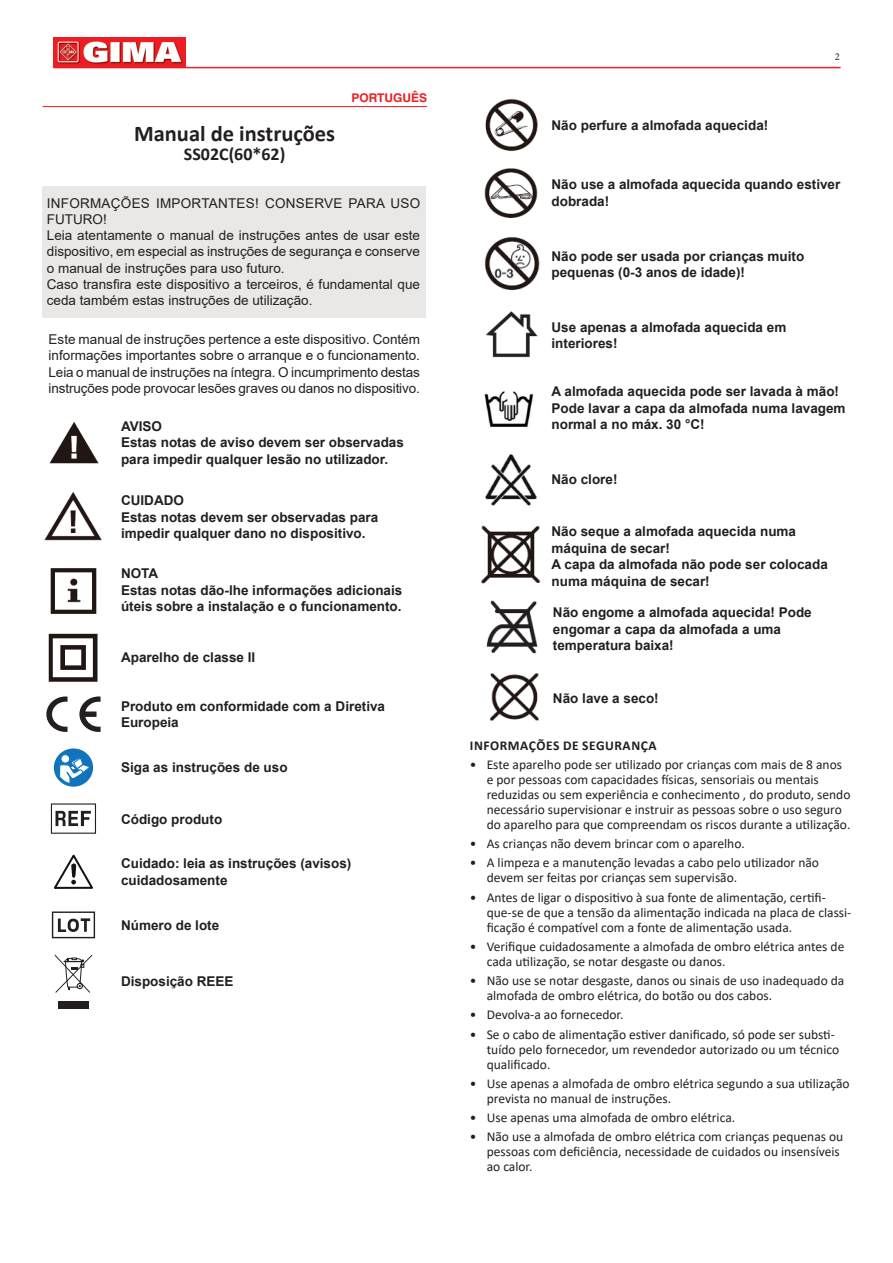
<style>
.page{position:relative;width:893px;height:1263px;background:#fff}
.page>*{position:absolute;margin:0;border:0;box-sizing:border-box;transform-origin:0 0}
.TITOLO{font:700 22.5px "Calibri";color:#231f20}
.Sottotitolo{font:700 18px "Calibri";color:#231f20}
.t1{font:13.5px/15px "Calibri";color:#231f20}
.t2{font:700 13.5px/16.5px "Arial";color:#231f20}
.Testo{font:13.5px/16.2px "Arial";color:#231f20}
.Testo-2{font:13.5px/16.2px "Arial";letter-spacing:.02em;color:#231f20}
.t3{font:700 13.5px "Calibri";letter-spacing:.04em;color:#231f20}
.LINGUA_8_pt_rosso{font:700 12px "Helvetica LT Std";color:#ee1d23}
.t4{font:10.5px "Minion Pro";color:#231f20}
</style>
<div class="page">
<hr style="left:53px;top:67px;width:788px;height:1px;background:#ee1d23">
<img style="left:53px;top:37px;width:132px;height:30px">
<hr style="left:43px;top:106px;width:384px;height:1px;background:#ee1d23">
<div style="left:43px;top:186px;width:383px;height:131px;background:#e9e8e7"></div>
<img style="left:49px;top:421px;width:50px;height:43px">
<img style="left:44px;top:492px;width:58px;height:49px">
<img style="left:50px;top:568px;width:47px;height:46px">
<img style="left:48px;top:633px;width:50px;height:49px">
<svg style="left:46px;top:696px;width:22px;height:36px"></svg>
<svg style="left:79px;top:696px;width:22px;height:36px"></svg>
<div style="left:54px;top:748px;width:39px;height:39px;background:#1074bc;border-radius:50%"></div>
<div style="left:61px;top:755px;width:9px;height:8px;background:#fff;border-radius:50%"></div>
<div style="left:61px;top:754px;width:9px;height:9px;border:1px solid #1074bc;border-radius:50%"></div>
<svg style="left:59px;top:757px;width:33px;height:27px"></svg>
<div style="left:51px;top:803px;width:45px;height:31px;border:1px solid #231f20"></div>
<svg style="left:56px;top:811px;width:35px;height:15px"></svg>
<svg style="left:54px;top:854px;width:39px;height:35px"></svg>
<svg style="left:58px;top:918px;width:32px;height:14px"></svg>
<div style="left:52px;top:911px;width:43px;height:27px;border:1px solid #231f20"></div>
<div style="left:58px;top:1001px;width:31px;height:7px;background:#231f20"></div>
<svg style="left:55px;top:954px;width:37px;height:39px"></svg>
<img style="left:485px;top:98px;width:53px;height:54px">
<img style="left:484px;top:168px;width:54px;height:50px">
<img style="left:485px;top:237px;width:55px;height:54px">
<img style="left:486px;top:311px;width:52px;height:47px">
<img style="left:484px;top:391px;width:50px;height:36px">
<img style="left:485px;top:454px;width:52px;height:52px">
<img style="left:481px;top:525px;width:59px;height:59px">
<img style="left:486px;top:600px;width:52px;height:54px">
<img style="left:490px;top:673px;width:49px;height:48px">
<p class="LINGUA_8_pt_rosso" style="left:351px;top:90px;width:77px">PORTUGUÊS</p>
<p class="TITOLO" style="left:134px;top:118px;width:203px">Manual de instruções</p>
<p class="Sottotitolo" style="left:184px;top:142px;width:103px">SS02C(60*62)</p>
<p class="Testo-2" style="left:47px;top:195px;width:375px">INFORMAÇÕES IMPORTANTES! CONSERVE PARA USO<br>FUTURO!</p>
<p class="Testo" style="left:47px;top:227px;width:375px;text-align:justify">Leia atentamente o manual de instruções antes de usar este dispositivo, em especial as instruções de segurança e conserve o manual de instruções para uso futuro.</p>
<p class="Testo" style="left:47px;top:276px;width:375px">Caso transfira este dispositivo a terceiros, é fundamental que ceda também estas instruções de utilização.</p>
<p class="Testo" style="left:49px;top:331px;width:373px">Este manual de instruções pertence a este dispositivo. Contém informações importantes sobre o arranque e o funcionamento.</p>
<p class="Testo" style="left:49px;top:364px;width:373px">Leia o manual de instruções na íntegra. O incumprimento destas instruções pode provocar lesões graves ou danos no dispositivo.</p>
<p class="t2" style="left:121px;top:418px;width:284px">AVISO<br>Estas notas de aviso devem ser observadas para impedir qualquer lesão no utilizador.</p>
<p class="t2" style="left:121px;top:492px;width:259px">CUIDADO<br>Estas notas devem ser observadas para impedir qualquer dano no dispositivo.</p>
<p class="t2" style="left:121px;top:566px;width:283px">NOTA<br>Estas notas dão-lhe informações adicionais úteis sobre a instalação e o funcionamento.</p>
<p class="t2" style="left:121px;top:649px;width:136px">Aparelho de classe II</p>
<p class="t2" style="left:121px;top:698px;width:266px">Produto em conformidade com a Diretiva<br>Europeia</p>
<p class="t2" style="left:121px;top:760px;width:168px">Siga as instruções de uso</p>
<p class="t2" style="left:121px;top:811px;width:103px">Código produto</p>
<p class="t2" style="left:121px;top:855px;width:232px">Cuidado: leia as instruções (avisos) cuidadosamente</p>
<p class="t2" style="left:121px;top:917px;width:100px">Número de lote</p>
<p class="t2" style="left:121px;top:973px;width:114px">Disposição REEE</p>
<p class="t2" style="left:551px;top:118px;width:218px">Não perfure a almofada aquecida!</p>
<p class="t4" style="left:835px;top:50px;width:7px">2</p>
<p class="t2" style="left:551px;top:176px;width:290px">Não use a almofada aquecida quando estiver dobrada!</p>
<p class="t2" style="left:551px;top:248px;width:254px">Não pode ser usada por crianças muito pequenas (0-3 anos de idade)!</p>
<p class="t2" style="left:551px;top:319px;width:236px">Use apenas a almofada aquecida em interiores!</p>
<p class="t2" style="left:551px;top:383px;width:296px">A almofada aquecida pode ser lavada à mão!<br>Pode lavar a capa da almofada numa lavagem normal a no máx. 30 °C!</p>
<p class="t2" style="left:551px;top:471px;width:68px">Não clore!</p>
<p class="t2" style="left:551px;top:523px;width:278px">Não seque a almofada aquecida numa máquina de secar!<br>A capa da almofada não pode ser colocada numa máquina de secar!</p>
<p class="t2" style="left:553px;top:604px;width:260px">Não engome a almofada aquecida! Pode engomar a capa da almofada a uma temperatura baixa!</p>
<p class="t2" style="left:553px;top:690px;width:107px">Não lave a seco!</p>
<p class="t3" style="left:470px;top:735px;width:188px">INFORMAÇÕES DE SEGURANÇA</p>
<p class="t1" style="left:487px;top:756px;width:365px;text-indent:-17px">• Este aparelho pode ser utilizado por crianças com mais de 8 anos e por pessoas com capacidades físicas, sensoriais ou mentais reduzidas ou sem experiência e conhecimento , do produto, sendo necessário supervisionar e instruir as pessoas sobre o uso seguro do aparelho para que compreendam os riscos durante a utilização.</p>
<p class="t1" style="left:470px;top:836px;width:277px">• As crianças não devem brincar com o aparelho.</p>
<p class="t1" style="left:487px;top:855px;width:334px;text-indent:-17px">• A limpeza e a manutenção levadas a cabo pelo utilizador não devem ser feitas por crianças sem supervisão.</p>
<p class="t1" style="left:470px;top:889px;width:8px">•</p>
<p class="t1" style="left:487px;top:889px;width:366px">Antes de ligar o dispositivo à sua fonte de alimentação, certifi&shy;que-se de que a tensão da alimentação indicada na placa de classi&shy;ficação é compatível com a fonte de alimentação usada.</p>
<p class="t1" style="left:487px;top:938px;width:359px">Verifique cuidadosamente a almofada de ombro elétrica antes de cada utilização, se notar desgaste ou danos.</p>
<p class="t1" style="left:487px;top:973px;width:359px;text-indent:-17px">• Não use se notar desgaste, danos ou sinais de uso inadequado da almofada de ombro elétrica, do botão ou dos cabos.</p>
<p class="t1" style="left:470px;top:1005px;width:8px;line-height:19.2px">• •</p>
<p class="t1" style="left:487px;top:1005px;width:350px;line-height:19.2px">Devolva-a ao fornecedor.<br>Se o cabo de alimentação estiver danificado, só pode ser substi-</p>
<p class="t1" style="left:487px;top:1041px;width:354px">tuído pelo fornecedor, um revendedor autorizado ou um técnico qualificado.</p>
<p class="t1" style="left:487px;top:1075px;width:364px;text-indent:-17px">• Use apenas a almofada de ombro elétrica segundo a sua utilização prevista no manual de instruções.</p>
<p class="t1" style="left:470px;top:1110px;width:267px">• Use apenas uma almofada de ombro elétrica.</p>
<p class="t1" style="left:487px;top:1129px;width:358px;text-indent:-17px">• Não use a almofada de ombro elétrica com crianças pequenas ou pessoas com deficiência, necessidade de cuidados ou insensíveis ao calor.</p>
<p class="t1" style="left:470px;top:938px;width:8px">•</p>
</div>
